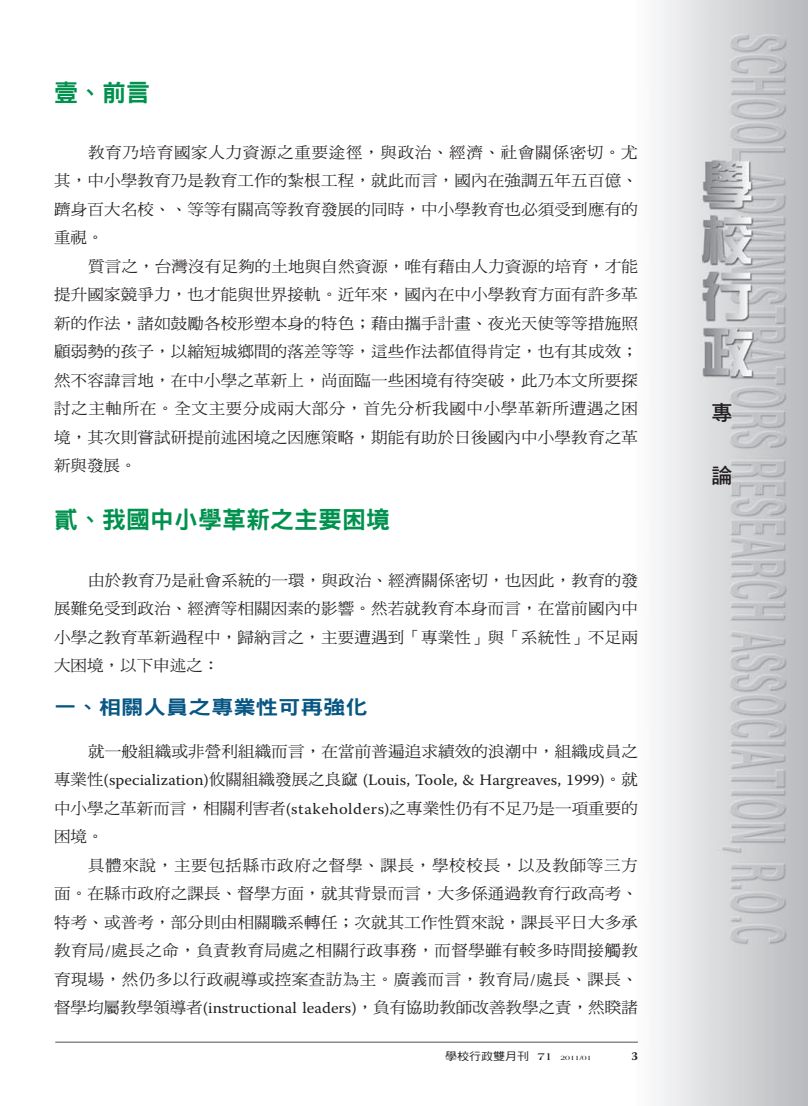
<style>
.page{position:relative;width:808px;height:1106px;background:#fff}
.page>*{position:absolute;margin:0;border:0;box-sizing:border-box;transform-origin:0 0}
.t1{font:24px "DF Hei Std W9 B5 pc H";color:#00914e}
.t2{font:21px "DF Hei Std W7 B5 pc H";color:#231f20}
.t3{font:19.5px "DF Hei Std W9 B5 pc H";color:#075683;scale:1.15 1}
.t4{font:15.75px/28.5px "DF Ming Std W5 B5 pc H";letter-spacing:.01em;color:#231f20;text-align:justify;scale:1.05 1}
.t5{font:15.75px "Warnock Pro";color:#231f20;scale:1.05 1}
.t6{font:700 12px "Warnock Pro";color:#231f20}
.t7{font:10.8px "DF Hei Std W5 B5 pc H";color:#231f20;scale:1.11 1}
.s1{font-family:"DF Ming Std W5 B5 pc H"}
.s2{font-family:"Warnock Pro"}
.s3{font-family:"Americana Std";font-weight:700}
.s4{font-family:"Americana Std";font-weight:700;font-size:6.75px}
</style>
<div class="page">
<img style="left:658px;top:0;width:150px;height:1105px">
<hr style="left:55px;top:1041px;width:583px;height:1px;background:#6c6d70">
<h1 class="t1" style="left:54px;top:83px;width:97px">壹、前言</h1>
<p class="t4" style="left:54px;top:140px;width:558px;text-indent:34px">教育乃培育國家人力資源之重要途徑，與政治、經濟、社會關係密切。尤其，中小學教育乃是教育工作的紮根工程，就此而言，國內在強調五年五百億、躋身百大名校、、等等有關高等教育發展的同時，中小學教育也必須受到應有的重視。</p>
<p class="t4" style="left:54px;top:254px;width:558px;text-indent:34px">質言之，台灣沒有足夠的土地與自然資源，唯有藉由人力資源的培育，才能提升國家競爭力，也才能與世界接軌。近年來，國內在中小學教育方面有許多革新的作法，諸如鼓勵各校形塑本身的特色；藉由攜手計畫、夜光天使等等措施照顧弱勢的孩子，以縮短城鄉間的落差等等，這些作法都值得肯定，也有其成效；然不容諱言地，在中小學之革新上，尚面臨一些困境有待突破，此乃本文所要探討之主軸所在。全文主要分成兩大部分，首先分析我國中小學革新所遭遇之困境，其次則嘗試研提前述困境之因應策略，期能有助於日後國內中小學教育之革新與發展。</p>
<h1 class="t1" style="left:54px;top:510px;width:337px">貳、我國中小學革新之主要困境</h1>
<p class="t4" style="left:54px;top:567px;width:558px;text-indent:34px">由於教育乃是社會系統的一環，與政治、經濟關係密切，也因此，教育的發展難免受到政治、經濟等相關因素的影響。然若就教育本身而言，在當前國內中小學之教育革新過程中，歸納言之，主要遭遇到「專業性」與「系統性」不足兩大困境，以下申述之：</p>
<p class="t3" style="left:54px;top:699px;width:274px">一、相關人員之專業性可再強化</p>
<p class="t4" style="left:88px;top:738px;width:525px">就一般組織或非營利組織而言，在當前普遍追求績效的浪潮中，組織成員之</p>
<p class="t5" style="left:54px;top:773px;width:557px"><span class="s1">專業性</span>(specialization)<span class="s1">攸關組織發展之良窳</span> (Louis, Toole, &amp; Hargreaves, 1999)<span class="s1">。就</span></p>
<p class="t4" style="left:54px;top:795px;width:557px">中小學之革新而言，相關利害者<span class="s2">(stakeholders)</span>之專業性仍有不足乃是一項重要的困境。</p>
<p class="t4" style="left:54px;top:852px;width:558px;text-indent:34px">具體來說，主要包括縣市政府之督學、課長，學校校長，以及教師等三方面。在縣市政府之課長、督學方面，就其背景而言，大多係通過教育行政高考、特考、或普考，部分則由相關職系轉任；次就其工作性質來說，課長平日大多承教育局<span class="s2">/</span>處長之命，負責教育局處之相關行政事務，而督學雖有較多時間接觸教育現場，然仍多以行政視導或控案查訪為主。廣義而言，教育局<span class="s2">/</span>處長、課長、督學均屬教學領導者<span class="s2">(instructional leaders)</span>，負有協助教師改善教學之責，然睽諸</p>
<p class="t7" style="left:445px;top:1051px;width:133px">學校行政雙月刊 <span class="s3">71</span> <span class="s4">2011/01</span></p>
<p class="t6" style="left:631px;top:1048px;width:8px">3</p>
<h2 class="t2" style="left:711px;top:404px;width:21px">專</h2>
<h2 class="t2" style="left:711px;top:467px;width:22px">論</h2>
</div>
